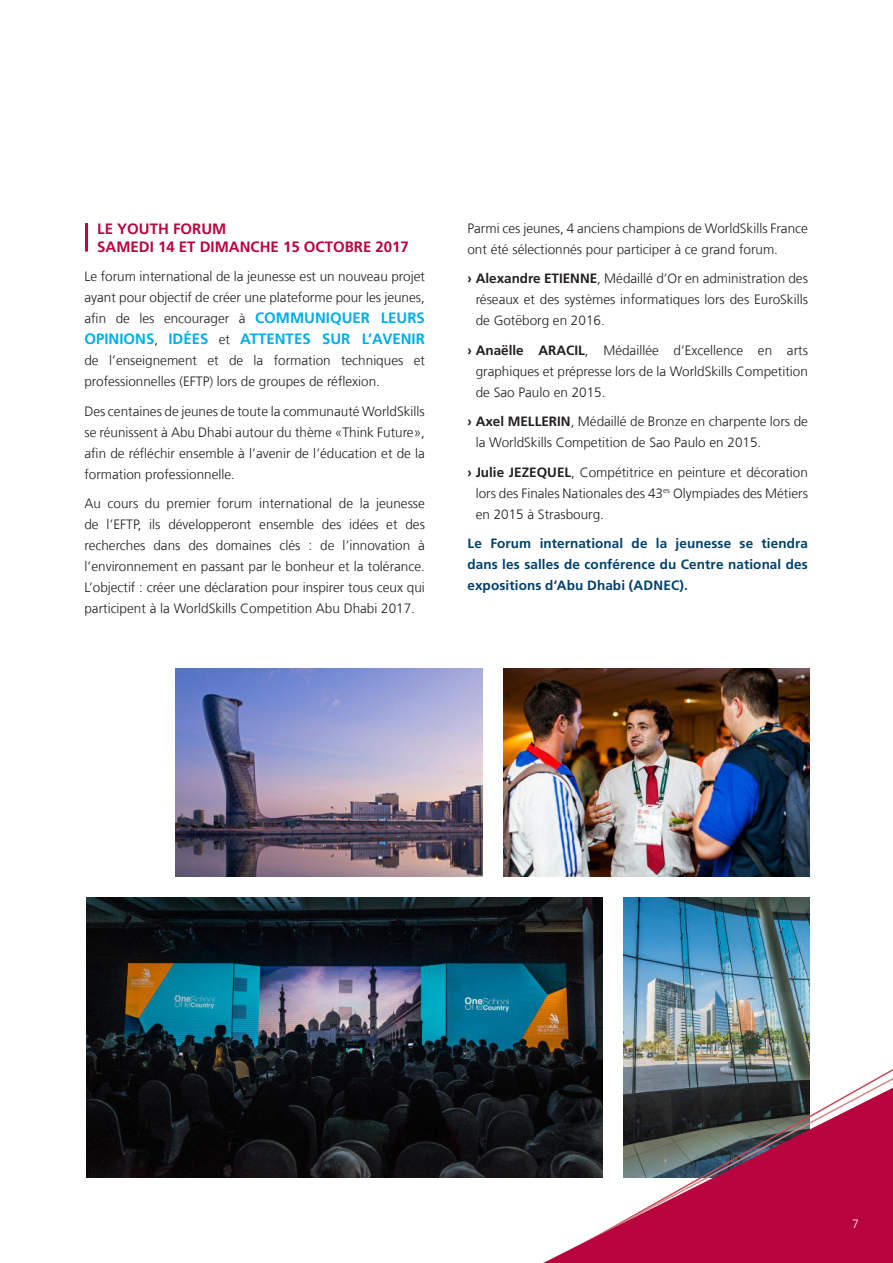
<style>
.page{position:relative;width:893px;height:1263px;background:#fff}
.page>*{position:absolute;margin:0;border:0;box-sizing:border-box;transform-origin:0 0}
.t1{font:700 15px/18px "Frutiger LT Com";color:#b9053d}
.t2{font:700 15px "Frutiger LT Com";color:#00aee8}
.t3{font:300 13.5px/21px "Frutiger LT Com";color:#231f20;text-align:justify}
.t4{font:700 13.5px/21px "Frutiger LT Com";letter-spacing:.01em;color:#00416a;text-align:justify}
.t5{font:300 12px "Frutiger LT Com";color:#fff}
.s1{font-weight:700;font-size:15px;color:#00aee8}
.s2{font-weight:300;font-size:13.5px;color:#231f20}
.s3{font-weight:700}
</style>
<div class="page">
<img style="left:87px;top:897px;width:515px;height:281px">
<img style="left:624px;top:897px;width:185px;height:159px">
<img style="left:176px;top:668px;width:306px;height:208px">
<img style="left:503px;top:668px;width:306px;height:208px">
<img style="left:511px;top:1056px;width:299px;height:9px">
<svg style="left:506px;top:1065px;width:387px;height:113px"></svg>
<svg style="left:543px;top:1088px;width:350px;height:175px;fill:#b9063d"></svg>
<hr style="left:85px;top:223px;width:3px;height:29px;background:#b9053d">
<p class="t1" style="left:97px;top:220px;width:313px">LE YOUTH FORUM<br>SAMEDI 14 ET DIMANCHE 15 OCTOBRE 2017</p>
<p class="t3" style="left:84px;top:266px;width:342px">Le forum international de la jeunesse est un nouveau projet ayant pour objectif de créer une plateforme pour les jeunes, afin de les encourager à <span class="s1">COMMUNIQUER LEURS</span></p>
<p class="t2" style="left:84px;top:331px;width:342px">OPINIONS<span class="s2">,</span> IDÉES <span class="s2">et</span> ATTENTES SUR L’AVENIR</p>
<p class="t3" style="left:84px;top:350px;width:342px">de l’enseignement et de la formation techniques et professionnelles (EFTP) lors de groupes de réflexion.</p>
<p class="t3" style="left:84px;top:401px;width:342px">Des centaines de jeunes de toute la communauté WorldSkills se réunissent à Abu Dhabi autour du thème «Think Future», afin de réfléchir ensemble à l’avenir de l’éducation et de la formation professionnelle.</p>
<p class="t3" style="left:84px;top:493px;width:342px">Au cours du premier forum international de la jeunesse de l’EFTP, ils développeront ensemble des idées et des recherches dans des domaines clés : de l’innovation à l’environnement en passant par le bonheur et la tolérance.<br>L’objectif : créer une déclaration pour inspirer tous ceux qui participent à la WorldSkills Competition Abu Dhabi 2017.</p>
<p class="t3" style="left:467px;top:218px;width:342px">Parmi ces jeunes, 4 anciens champions de WorldSkills France ont été sélectionnés pour participer à ce grand forum.</p>
<p class="t3" style="left:476px;top:268px;width:334px;text-indent:-8px"><span class="s3">› Alexandre ETIENNE</span>, Médaillé d’Or en administration des réseaux et des systèmes informatiques lors des EuroSkills de Gotëborg en 2016.</p>
<p class="t3" style="left:476px;top:340px;width:334px;text-indent:-8px"><span class="s3">› Anaëlle ARACIL</span>, Médaillée d’Excellence en arts graphiques et prépresse lors de la WorldSkills Competition de Sao Paulo en 2015.</p>
<p class="t3" style="left:476px;top:411px;width:334px;text-indent:-8px"><span class="s3">› Axel MELLERIN</span>, Médaillé de Bronze en charpente lors de la WorldSkills Competition de Sao Paulo en 2015.</p>
<p class="t3" style="left:476px;top:462px;width:334px;text-indent:-8px"><span class="s3">› Julie JEZEQUEL</span>, Compétitrice en peinture et décoration lors des Finales Nationales des 43<sup>es</sup> Olympiades des Métiers en 2015 à Strasbourg.</p>
<p class="t4" style="left:467px;top:533px;width:342px">Le Forum international de la jeunesse se tiendra dans les salles de conférence du Centre national des expositions d’Abu Dhabi (ADNEC).</p>
<p class="t5" style="left:852px;top:1217px;width:8px">7</p>
</div>
